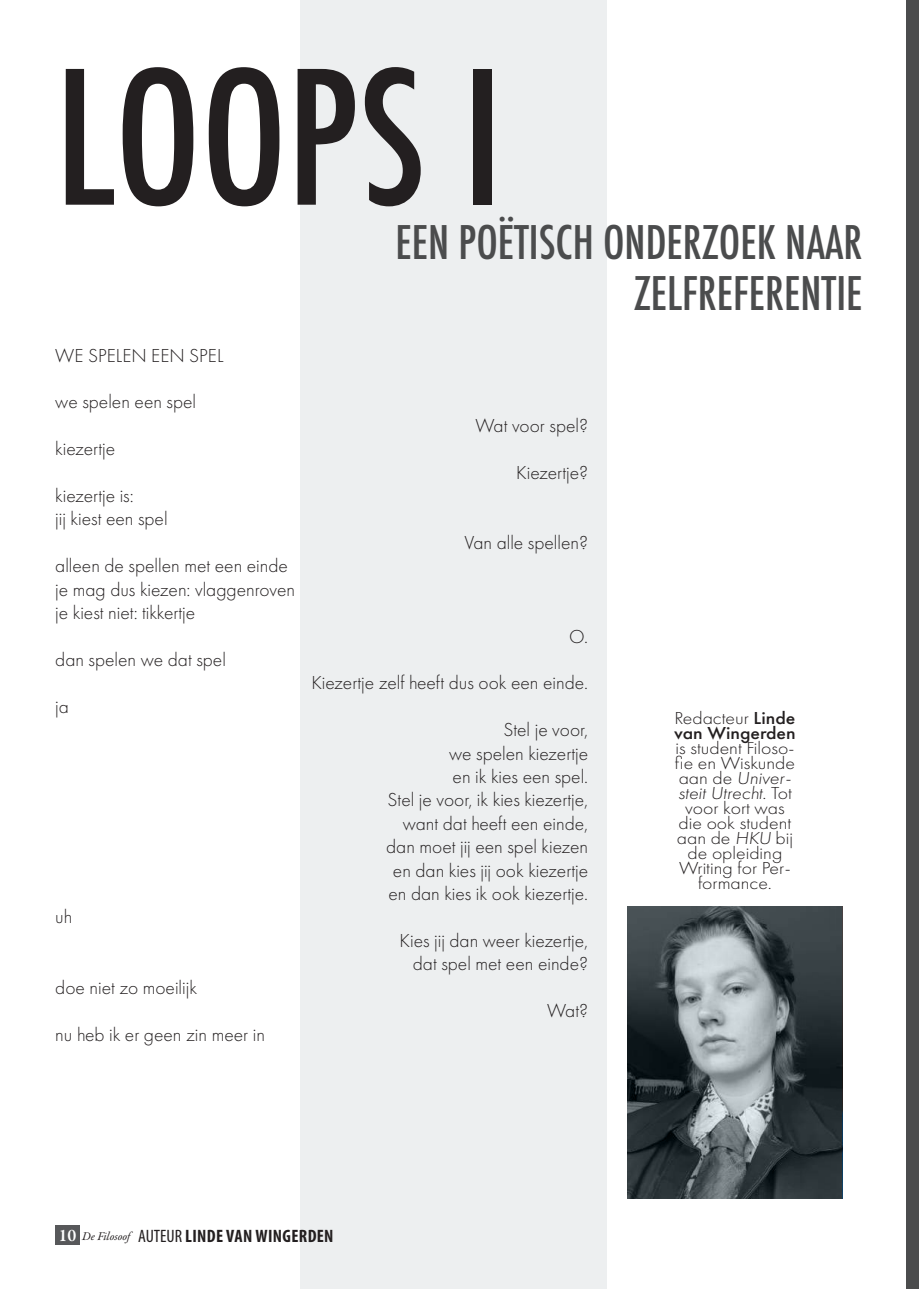
<style>
.page{position:relative;width:919px;height:1289px;background:#fff}
.page>*{position:absolute;margin:0;border:0;box-sizing:border-box;transform-origin:0 0}
.t1{font:500 condensed 180px "Futura";color:#231f20}
.t2{font:500 condensed 45px/51px "Futura";color:#4b4c4d;text-align:right}
.t3{font:300 19.5px/23.4px "Futura PT";color:#231f20}
.t4{font:300 18px/15px "Futura PT";color:#231f20;text-align:center;scale:1.1 1}
.t5{font:500 18px/15px "Futura PT";color:#231f20;scale:1.1 1}
.t6{font:700 condensed 18px "Myriad Pro";letter-spacing:.02em;color:#231f20}
.t7{font:italic 12px "Garamond Premr Pro";letter-spacing:-.005em;color:#231f20}
.s1{font-weight:300}
.s2{font-style:italic}
.s3{font-weight:400}
.s4{font-weight:600;font-style:normal;font-size:18px;color:#fff}
</style>
<div class="page">
<div style="left:55px;top:1225px;width:25px;height:19px;background:#57585a"></div>
<div style="left:906px;top:0;width:12px;height:1288px;background:#4b4c4d"></div>
<div style="left:300px;top:0;width:306px;height:1288px;background:#edeff0"></div>
<img style="left:627px;top:906px;width:215px;height:292px">
<h1 class="t1" style="left:55px;top:23px;width:448px">LOOPS I</h1>
<p class="t3" style="left:55px;top:343px;width:170px">WE SPELEN EEN SPEL</p>
<p class="t3" style="left:55px;top:390px;width:142px">we spelen een spel</p>
<p class="t3" style="left:55px;top:437px;width:61px">kiezertje</p>
<p class="t3" style="left:55px;top:484px;width:114px">kiezertje is:<br>jij kiest een spel</p>
<p class="t3" style="left:55px;top:554px;width:241px">alleen de spellen met een einde je mag dus kiezen: vlaggenroven je kiest niet: tikkertje</p>
<p class="t3" style="left:55px;top:648px;width:172px">dan spelen we dat spel</p>
<p class="t3" style="left:55px;top:694px;width:15px">ja</p>
<p class="t3" style="left:55px;top:905px;width:19px">uh</p>
<p class="t3" style="left:55px;top:975px;width:143px">doe niet zo moeilijk</p>
<p class="t3" style="left:55px;top:1022px;width:211px">nu heb ik er geen zin meer in</p>
<h2 class="t2" style="left:395px;top:217px;width:468px">EEN POËTISCH ONDERZOEK NAAR<br>ZELFREFERENTIE</h2>
<p class="t3" style="left:475px;top:414px;width:114px">Wat voor spel?</p>
<p class="t3" style="left:516px;top:460px;width:73px">Kiezertje?</p>
<p class="t3" style="left:464px;top:531px;width:125px">Van alle spellen?</p>
<p class="t3" style="left:569px;top:624px;width:21px">O.</p>
<p class="t3" style="left:311px;top:671px;width:278px">Kiezertje zelf heeft dus ook een einde.</p>
<p class="t3" style="left:386px;top:718px;width:203px;text-align:right">Stel je voor,<br>we spelen kiezertje<br>en ik kies een spel.<br>Stel je voor, ik kies kiezertje, want dat heeft een einde, dan moet jij een spel kiezen en dan kies jij ook kiezertje en dan kies ik ook kiezertje.</p>
<p class="t3" style="left:399px;top:928px;width:190px;text-align:right">Kies jij dan weer kiezertje, dat spel met een einde?</p>
<p class="t3" style="left:547px;top:999px;width:42px">Wat?</p>
<p class="t5" style="left:674px;top:710px;width:112px"><span class="s1">Redacteur</span> Linde van Wingerden</p>
<p class="t4" style="left:675px;top:740px;width:111px">is student Filoso&shy;fie en Wiskunde aan de <span class="s2">Univer&shy;steit Utrecht</span>. Tot voor kort was die ook student aan de <span class="s2">HKU</span> bij de opleiding<br>Writing for Per&shy;formance.</p>
<p class="t6" style="left:138px;top:1224px;width:197px"><span class="s3">AUTEUR</span> LINDE VAN WINGERDEN</p>
<p class="t7" style="left:59px;top:1228px;width:73px"><span class="s4">10</span> De Filosoof</p>
</div>
